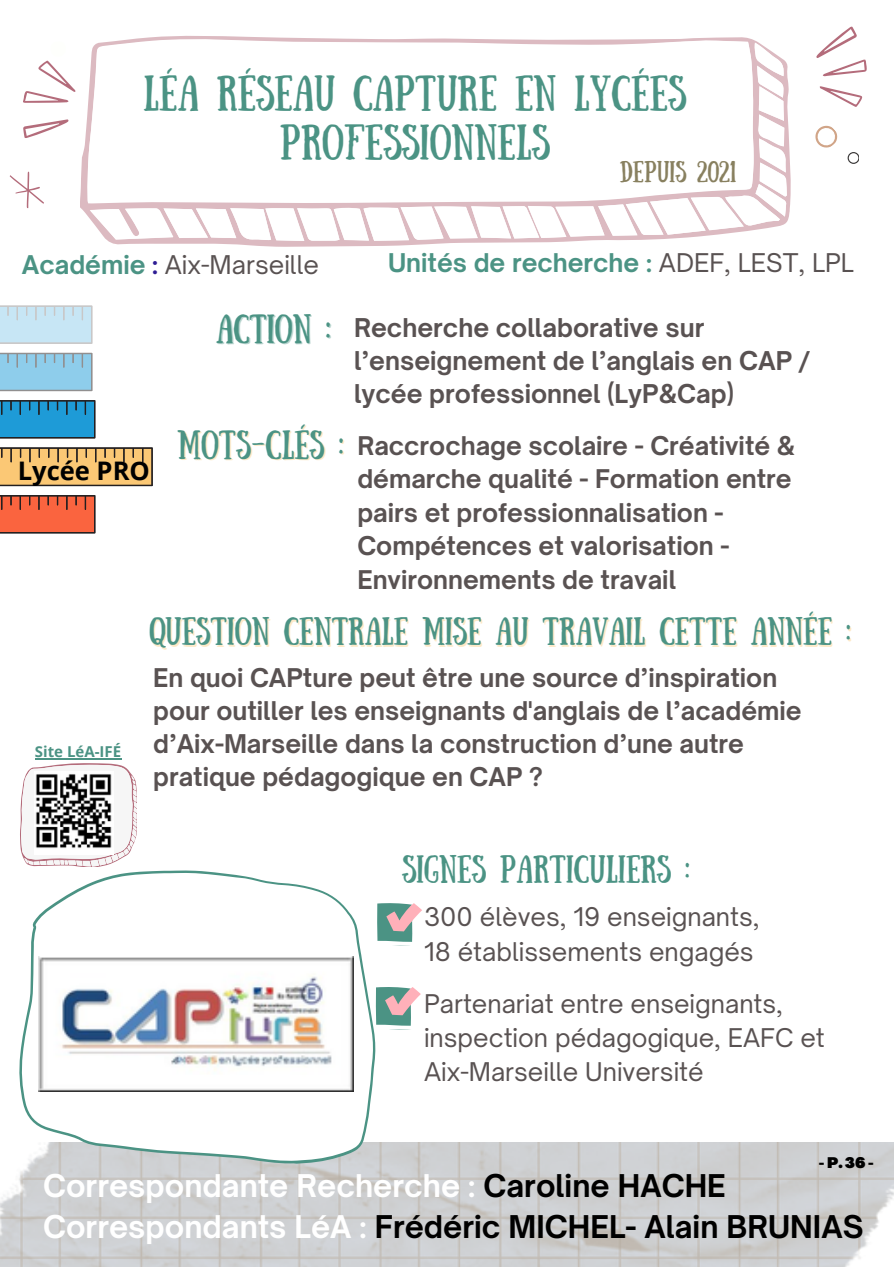
<style>
.page{position:relative;width:894px;height:1267px;background:#fff}
.page>*{position:absolute;margin:0;border:0;box-sizing:border-box;transform-origin:0 0}
.t1{font:35.4px/49.5px "Sunday";color:#4b9384;text-align:center}
.t2{font:700 30px "Open Sauce One";color:#000}
.t3{font:700 30px "Open Sauce One";color:#fff}
.t4{font:28.8px "Sunday";color:#4b9384}
.t5{font:27.9px "Sunday";color:#4b9384}
.t6{font:700 25.5px "Open Sans";color:#000}
.t7{font:700 24.9px/33px "Open Sauce One";color:#595252}
.t8{font:700 24.6px/33.6px "Open Sauce One";color:#595252}
.t9{font:24.6px/33.9px "Open Sauce One";color:#595252}
.t10{font:700 24.6px "Open Sauce One";color:#4b9384}
.t11{font:21.3px "Sunday";color:#88805f}
.t12{font:700 15px "Open Sans";color:#4b9384}
.t13{font:900 15px "Agrandir";color:#000}
.s1{font-weight:700;color:#4b9384}
.s2{font-weight:700;color:#2e1d94}
.s3{font-weight:400;color:#595252}
.s4{color:#000}
.s5{color:#fff}
</style>
<div class="page">
<svg style="left:816px;top:26px;width:51px;height:81px"></svg>
<svg style="left:9px;top:171px;width:35px;height:38px"></svg>
<svg style="left:23px;top:60px;width:53px;height:78px"></svg>
<svg style="left:847px;top:152px;width:11px;height:11px"></svg>
<svg style="left:815px;top:125px;width:23px;height:23px"></svg>
<svg style="left:86px;top:35px;width:704px;height:212px"></svg>
<img style="left:0;top:1142px;width:893px;height:125px">
<svg style="left:18px;top:870px;width:358px;height:293px"></svg>
<svg style="left:0;top:353px;width:92px;height:38px;background:#8ec5df"></svg>
<svg style="left:0;top:306px;width:92px;height:38px;background:#c7e2ef"></svg>
<svg style="left:0;top:495px;width:95px;height:38px;background:#de5b3b"></svg>
<svg style="left:0;top:400px;width:95px;height:38px;background:#1e8bbf"></svg>
<img style="left:38px;top:956px;width:315px;height:135px">
<svg style="left:20px;top:763px;width:117px;height:103px"></svg>
<svg style="left:0;top:447px;width:153px;height:39px;background:#ddb16a"></svg>
<img style="left:35px;top:771px;width:79px;height:84px">
<hr style="left:35px;top:758px;width:86px;height:2px;background:#4b9384">
<svg style="left:377px;top:903px;width:45px;height:39px"></svg>
<svg style="left:376px;top:987px;width:45px;height:39px"></svg>
<p class="t1" style="left:143px;top:65px;width:544px">LÉA RÉSEAU CAPTURE EN LYCÉES<br>PROFESSIONNELS</p>
<p class="t11" style="left:619px;top:157px;width:118px">DEPUIS 2021</p>
<p class="t9" style="left:22px;top:247px;width:299px"><span class="s1">Académie</span> <span class="s2">:</span> Aix-Marseille</p>
<p class="t10" style="left:388px;top:247px;width:467px">Unités de recherche : <span class="s3">ADEF, LEST, LPL</span></p>
<p class="t6" style="left:18px;top:453px;width:134px">Lycée PRO</p>
<p class="t4" style="left:216px;top:308px;width:116px">ACTION :</p>
<p class="t4" style="left:177px;top:424px;width:168px">MOTS-CLÉS :</p>
<p class="t7" style="left:354px;top:311px;width:458px">Recherche collaborative sur l’enseignement de l’anglais en CAP / lycée professionnel (LyP&amp;Cap)</p>
<p class="t8" style="left:357px;top:428px;width:439px">Raccrochage scolaire - Créativité &amp; démarche qualité - Formation entre pairs et professionnalisation -<br>Compétences et valorisation -<br>Environnements de travail</p>
<p class="t12" style="left:35px;top:741px;width:88px">Site LéA-IFÉ</p>
<p class="t5" style="left:150px;top:612px;width:702px">QUESTION CENTRALE MISE AU TRAVAIL CETTE ANNÉE :</p>
<p class="t8" style="left:153px;top:661px;width:650px">En quoi CAPture peut être une source d’inspiration pour outiller les enseignants d'anglais de l’académie d’Aix-Marseille dans la construction d’une autre pratique pédagogique en CAP ?</p>
<p class="t5" style="left:402px;top:849px;width:289px">SIGNES PARTICULIERS :</p>
<p class="t9" style="left:424px;top:900px;width:337px">300 élèves, 19 enseignants,</p>
<p class="t9" style="left:424px;top:934px;width:331px">18 établissements engagés</p>
<p class="t9" style="left:424px;top:986px;width:402px">Partenariat entre enseignants, inspection pédagogique, EAFC et<br>Aix-Marseille Université</p>
<p class="t13" style="left:818px;top:1156px;width:56px">-P.36-</p>
<p class="t3" style="left:43px;top:1167px;width:684px">Correspondante Recherche : <span class="s4">Caroline HACHE</span></p>
<p class="t2" style="left:43px;top:1207px;width:821px"><span class="s5">Correspondants LéA :</span> Frédéric MICHEL- Alain BRUNIAS</p>
</div>
